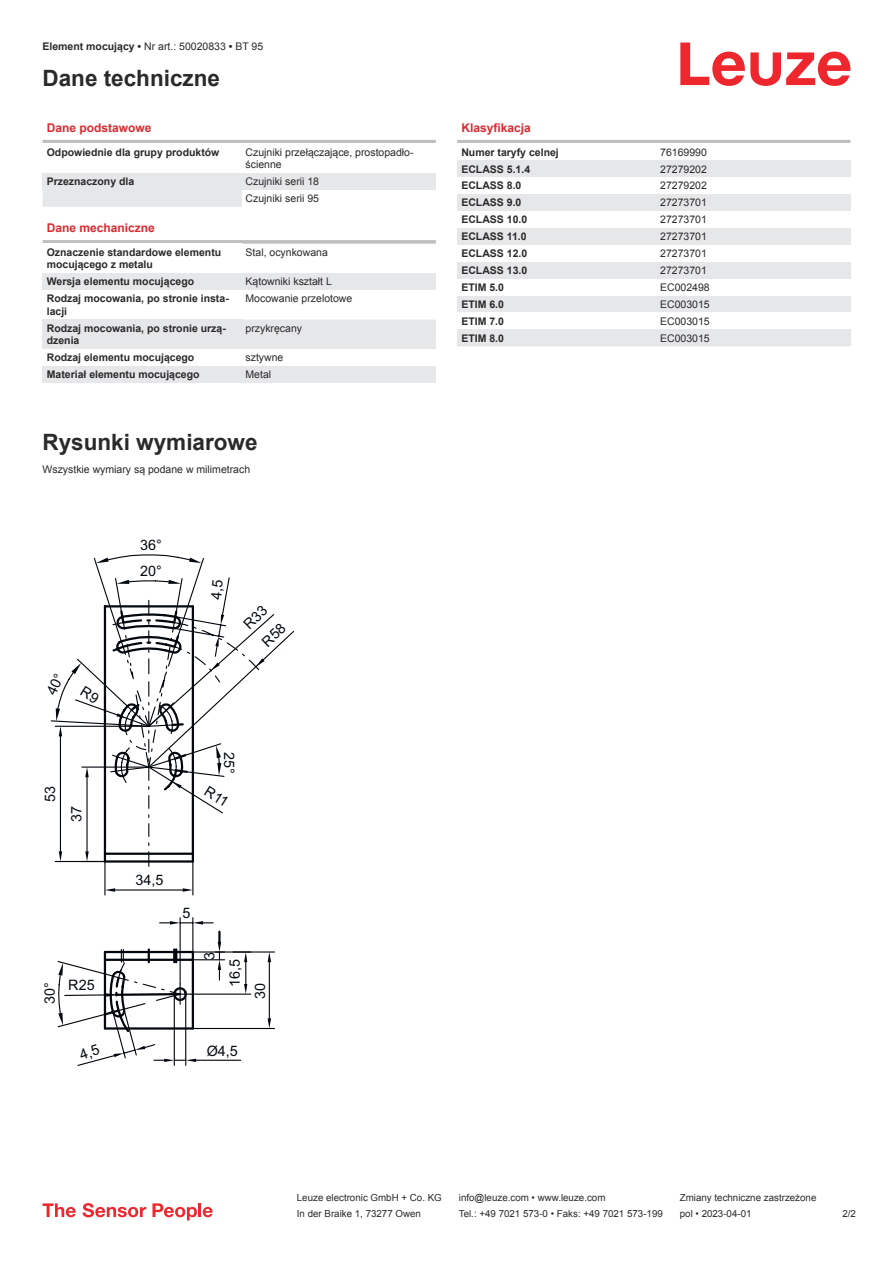
<style>
.page{position:relative;width:893px;height:1263px;background:#fff}
.page>*{position:absolute;margin:0;border:0;box-sizing:border-box;transform-origin:0 0}
.t1{font:700 22.5px "Arial";color:#2b292a}
.t2{font:14.4px "Arial";color:#050b11}
.t3{font:700 12px "Arial";color:#db2a30}
.t4{font:700 10.5px/12.6px "Arial";color:#2b292a}
.t5{font:10.5px/12.6px "Arial";color:#2b292a}
.t6{font:9.75px "Arial";color:#2b292a}
.s1{font-weight:700}
</style>
<div class="page">
<svg style="left:680px;top:43px;width:170px;height:43px"></svg>
<svg style="left:43px;top:190px;width:393px;height:159px"></svg>
<hr style="left:43px;top:140px;width:393px;height:3px;background:#bdbfc1">
<div style="left:43px;top:173px;width:199px;height:17px;background:#e6e7e9"></div>
<div style="left:242px;top:173px;width:194px;height:17px;background:#e6e7e9"></div>
<div style="left:242px;top:190px;width:194px;height:17px;background:#fff"></div>
<div style="left:43px;top:224px;width:393px;height:18px;background:#fff"></div>
<svg style="left:43px;top:240px;width:393px;height:4px;background:#c9cacc"></svg>
<div style="left:43px;top:244px;width:199px;height:29px;background:#fff"></div>
<div style="left:242px;top:244px;width:194px;height:17px;background:#fff"></div>
<div style="left:43px;top:273px;width:199px;height:17px;background:#e6e7e9"></div>
<div style="left:242px;top:273px;width:194px;height:17px;background:#e6e7e9"></div>
<div style="left:43px;top:290px;width:199px;height:30px;background:#fff"></div>
<div style="left:242px;top:290px;width:194px;height:17px;background:#fff"></div>
<div style="left:43px;top:320px;width:199px;height:29px;background:#e6e7e9"></div>
<div style="left:242px;top:320px;width:194px;height:16px;background:#e6e7e9"></div>
<div style="left:43px;top:366px;width:199px;height:17px;background:#e6e7e9"></div>
<div style="left:242px;top:366px;width:194px;height:17px;background:#e6e7e9"></div>
<hr style="left:457px;top:140px;width:393px;height:3px;background:#bdbfc1">
<div style="left:457px;top:160px;width:200px;height:17px;background:#e6e7e9"></div>
<div style="left:657px;top:160px;width:193px;height:17px;background:#e6e7e9"></div>
<div style="left:457px;top:194px;width:200px;height:17px;background:#e6e7e9"></div>
<div style="left:657px;top:194px;width:193px;height:17px;background:#e6e7e9"></div>
<div style="left:457px;top:228px;width:200px;height:17px;background:#e6e7e9"></div>
<div style="left:657px;top:228px;width:193px;height:17px;background:#e6e7e9"></div>
<div style="left:457px;top:262px;width:200px;height:17px;background:#e6e7e9"></div>
<div style="left:657px;top:262px;width:193px;height:17px;background:#e6e7e9"></div>
<div style="left:457px;top:296px;width:200px;height:16px;background:#e6e7e9"></div>
<div style="left:657px;top:296px;width:193px;height:16px;background:#e6e7e9"></div>
<div style="left:457px;top:329px;width:200px;height:17px;background:#e6e7e9"></div>
<div style="left:657px;top:329px;width:193px;height:17px;background:#e6e7e9"></div>
<svg style="left:43px;top:1203px;width:33px;height:14px"></svg>
<svg style="left:83px;top:1203px;width:63px;height:14px"></svg>
<svg style="left:153px;top:1203px;width:44px;height:17px"></svg>
<hr style="left:198px;top:1203px;width:3px;height:14px;background:#ed272d">
<svg style="left:203px;top:1207px;width:10px;height:10px"></svg>
<svg style="left:50px;top:554px;width:244px;height:512px"></svg>
<p class="t5" style="left:43px;top:41px;width:222px"><span class="s1">Element mocujący •</span> Nr art.: 50020833 <span class="s1">•</span> BT 95</p>
<h1 class="t1" style="left:43px;top:70px;width:179px">Dane techniczne</h1>
<p class="t3" style="left:47px;top:123px;width:106px">Dane podstawowe</p>
<p class="t4" style="left:47px;top:147px;width:174px">Odpowiednie dla grupy produktów</p>
<p class="t5" style="left:246px;top:146px;width:170px">Czujniki przełączające, prostopadło&shy;ścienne</p>
<p class="t4" style="left:47px;top:176px;width:89px">Przeznaczony dla</p>
<p class="t5" style="left:246px;top:174px;width:75px;line-height:17px">Czujniki serii 18<br>Czujniki serii 95</p>
<p class="t3" style="left:47px;top:224px;width:110px">Dane mechaniczne</p>
<p class="t4" style="left:47px;top:247px;width:176px">Oznaczenie standardowe elementu mocującego z metalu</p>
<p class="t5" style="left:246px;top:247px;width:84px">Stal, ocynkowana</p>
<p class="t4" style="left:47px;top:275px;width:149px">Wersja elementu mocującego</p>
<p class="t5" style="left:246px;top:275px;width:88px">Kątowniki kształt L</p>
<p class="t4" style="left:47px;top:293px;width:184px">Rodzaj mocowania, po stronie insta&shy;lacji</p>
<p class="t5" style="left:246px;top:293px;width:108px">Mocowanie przelotowe</p>
<p class="t4" style="left:47px;top:322px;width:181px">Rodzaj mocowania, po stronie urzą&shy;dzenia</p>
<p class="t5" style="left:246px;top:322px;width:58px">przykręcany</p>
<p class="t4" style="left:47px;top:351px;width:149px">Rodzaj elementu mocującego</p>
<p class="t5" style="left:246px;top:352px;width:39px">sztywne</p>
<p class="t4" style="left:47px;top:368px;width:154px">Materiał elementu mocującego</p>
<p class="t5" style="left:246px;top:369px;width:27px">Metal</p>
<h1 class="t1" style="left:43px;top:434px;width:217px">Rysunki wymiarowe</h1>
<p class="t5" style="left:43px;top:463px;width:209px">Wszystkie wymiary są podane w milimetrach</p>
<h2 class="t2" style="left:140px;top:539px;width:23px">36°</h2>
<h2 class="t2" style="left:140px;top:565px;width:23px">20°</h2>
<p class="t3" style="left:461px;top:123px;width:71px">Klasyfikacja</p>
<p class="t4" style="left:461px;top:147px;width:99px">Numer taryfy celnej</p>
<p class="t5" style="left:660px;top:147px;width:48px">76169990</p>
<p class="t4" style="left:461px;top:164px;width:70px">ECLASS 5.1.4</p>
<p class="t5" style="left:660px;top:164px;width:48px">27279202</p>
<p class="t4" style="left:461px;top:180px;width:62px">ECLASS 8.0</p>
<p class="t5" style="left:660px;top:180px;width:48px">27279202</p>
<p class="t4" style="left:461px;top:197px;width:62px">ECLASS 9.0</p>
<p class="t5" style="left:660px;top:197px;width:48px">27273701</p>
<p class="t4" style="left:461px;top:214px;width:67px">ECLASS 10.0</p>
<p class="t5" style="left:660px;top:214px;width:48px">27273701</p>
<p class="t4" style="left:461px;top:231px;width:67px">ECLASS 11.0</p>
<p class="t5" style="left:660px;top:231px;width:48px">27273701</p>
<p class="t4" style="left:461px;top:248px;width:67px">ECLASS 12.0</p>
<p class="t5" style="left:660px;top:248px;width:48px">27273701</p>
<p class="t4" style="left:461px;top:265px;width:67px">ECLASS 13.0</p>
<p class="t5" style="left:660px;top:265px;width:48px">27273701</p>
<p class="t4" style="left:461px;top:282px;width:44px">ETIM 5.0</p>
<p class="t5" style="left:660px;top:282px;width:51px">EC002498</p>
<p class="t4" style="left:461px;top:299px;width:44px">ETIM 6.0</p>
<p class="t5" style="left:660px;top:299px;width:51px">EC003015</p>
<p class="t4" style="left:461px;top:316px;width:44px">ETIM 7.0</p>
<p class="t5" style="left:660px;top:316px;width:51px">EC003015</p>
<p class="t4" style="left:461px;top:333px;width:44px">ETIM 8.0</p>
<p class="t5" style="left:660px;top:333px;width:51px">EC003015</p>
<h2 class="t2" style="left:45px;top:802px;width:18px;rotate:-90deg">53</h2>
<h2 class="t2" style="left:71px;top:822px;width:18px;rotate:-90deg">37</h2>
<h2 class="t2" style="left:44px;top:1004px;width:23px;rotate:-90deg">30°</h2>
<h2 class="t2" style="left:68px;top:979px;width:28px">R25</h2>
<h2 class="t2" style="left:235px;top:752px;width:23px;rotate:90deg">25°</h2>
<h2 class="t2" style="left:135px;top:874px;width:30px">34,5</h2>
<h2 class="t2" style="left:182px;top:907px;width:10px">5</h2>
<h2 class="t2" style="left:204px;top:959px;width:10px;rotate:-90deg">3</h2>
<h2 class="t2" style="left:229px;top:987px;width:30px;rotate:-90deg">16,5</h2>
<h2 class="t2" style="left:254px;top:999px;width:18px;rotate:-90deg">30</h2>
<h2 class="t2" style="left:207px;top:1045px;width:33px">Ø4,5</h2>
<p class="t6" style="left:297px;top:1194px;width:146px">Leuze electronic GmbH + Co. KG</p>
<p class="t6" style="left:459px;top:1194px;width:148px">info@leuze.com • www.leuze.com</p>
<p class="t6" style="left:680px;top:1191px;width:138px">Zmiany techniczne zastrzeżone</p>
<p class="t6" style="left:297px;top:1210px;width:126px">In der Braike 1, 73277 Owen</p>
<p class="t6" style="left:459px;top:1210px;width:205px">Tel.: +49 7021 573-0 • Faks: +49 7021 573-199</p>
<p class="t6" style="left:680px;top:1210px;width:73px">pol • 2023-04-01</p>
<p class="t6" style="left:842px;top:1210px;width:15px">2 /2</p>
</div>
